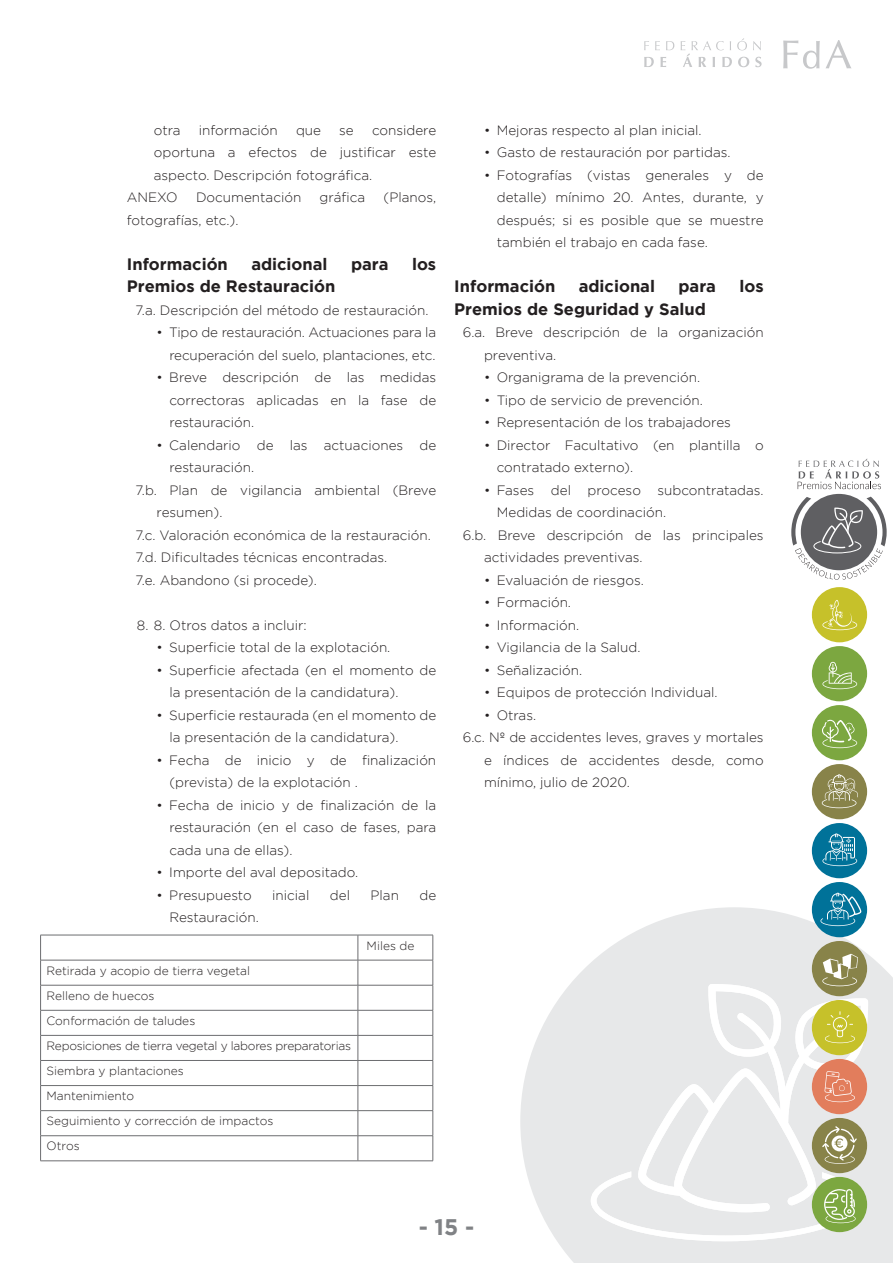
<style>
.page{position:relative;width:893px;height:1263px;background:#fff}
.page>*{position:absolute;margin:0;border:0;box-sizing:border-box;transform-origin:0 0}
.t1{font:700 22.5px "Gotham";color:#808285}
.t2{font:700 16.5px "Gotham";color:#231f20}
.t3{font:300 13.5px/22.5px "Gotham";color:#231f20}
.t4{font:300 12px/25px "Gotham";color:#231f20}
</style>
<div class="page">
<svg style="left:520px;top:907px;width:373px;height:356px;fill:#e7e8e9"></svg>
<svg style="left:644px;top:57px;width:10px;height:10px"></svg>
<svg style="left:660px;top:57px;width:6px;height:10px"></svg>
<svg style="left:644px;top:41px;width:5px;height:9px"></svg>
<svg style="left:655px;top:41px;width:5px;height:9px"></svg>
<svg style="left:666px;top:41px;width:8px;height:9px"></svg>
<svg style="left:681px;top:38px;width:81px;height:29px"></svg>
<svg style="left:783px;top:40px;width:68px;height:29px"></svg>
<hr style="left:40px;top:935px;width:318px;height:1px;background:#6c6d70">
<hr style="left:358px;top:935px;width:75px;height:1px;background:#6c6d70">
<hr style="left:40px;top:960px;width:318px;height:1px;background:#6c6d70">
<hr style="left:358px;top:960px;width:75px;height:1px;background:#6c6d70">
<hr style="left:40px;top:985px;width:318px;height:1px;background:#6c6d70">
<hr style="left:358px;top:985px;width:75px;height:1px;background:#6c6d70">
<hr style="left:40px;top:1010px;width:318px;height:1px;background:#6c6d70">
<hr style="left:358px;top:1010px;width:75px;height:1px;background:#6c6d70">
<hr style="left:40px;top:1035px;width:318px;height:1px;background:#6c6d70">
<hr style="left:358px;top:1035px;width:75px;height:1px;background:#6c6d70">
<hr style="left:40px;top:1060px;width:318px;height:1px;background:#6c6d70">
<hr style="left:358px;top:1060px;width:75px;height:1px;background:#6c6d70">
<hr style="left:40px;top:1085px;width:318px;height:1px;background:#6c6d70">
<hr style="left:358px;top:1085px;width:75px;height:1px;background:#6c6d70">
<hr style="left:40px;top:1110px;width:318px;height:1px;background:#6c6d70">
<hr style="left:358px;top:1110px;width:75px;height:1px;background:#6c6d70">
<hr style="left:40px;top:1135px;width:318px;height:1px;background:#6c6d70">
<svg style="left:40px;top:935px;width:1px;height:225px"></svg>
<hr style="left:358px;top:1135px;width:75px;height:1px;background:#6c6d70">
<svg style="left:358px;top:935px;width:1px;height:225px"></svg>
<svg style="left:433px;top:935px;width:1px;height:225px"></svg>
<hr style="left:40px;top:1160px;width:318px;height:1px;background:#6c6d70">
<hr style="left:358px;top:1160px;width:75px;height:1px;background:#6c6d70">
<svg style="left:798px;top:459px;width:83px;height:30px"></svg>
<svg style="left:791px;top:497px;width:96px;height:83px"></svg>
<div style="left:812px;top:646px;width:55px;height:55px;background:#7ca740;border-radius:50%"></div>
<svg style="left:822px;top:662px;width:35px;height:27px"></svg>
<div style="left:812px;top:705px;width:55px;height:55px;background:#7ca740;border-radius:50%"></div>
<svg style="left:822px;top:720px;width:35px;height:28px"></svg>
<div style="left:812px;top:823px;width:55px;height:55px;background:#007299;border-radius:50%"></div>
<svg style="left:822px;top:833px;width:35px;height:33px"></svg>
<div style="left:812px;top:764px;width:55px;height:55px;background:#888349;border-radius:50%"></div>
<svg style="left:822px;top:774px;width:36px;height:34px"></svg>
<div style="left:812px;top:882px;width:55px;height:55px;background:#007299;border-radius:50%"></div>
<svg style="left:820px;top:893px;width:42px;height:33px"></svg>
<div style="left:812px;top:941px;width:55px;height:55px;background:#888349;border-radius:50%"></div>
<div style="left:812px;top:587px;width:55px;height:55px;background:#c6c12a;border-radius:50%"></div>
<svg style="left:822px;top:600px;width:35px;height:30px"></svg>
<svg style="left:591px;top:954px;width:277px;height:287px"></svg>
<p class="t3" style="left:154px;top:118px;width:28px">otra</p>
<p class="t3" style="left:199px;top:118px;width:81px">información</p>
<p class="t3" style="left:296px;top:118px;width:27px">que</p>
<p class="t3" style="left:339px;top:118px;width:16px">se</p>
<p class="t3" style="left:372px;top:118px;width:66px">considere</p>
<p class="t3" style="left:154px;top:141px;width:284px">oportuna a efectos de justificar este</p>
<p class="t3" style="left:154px;top:163px;width:220px">aspecto. Descripción fotográfica.</p>
<p class="t3" style="left:127px;top:186px;width:52px">ANEXO</p>
<p class="t3" style="left:196px;top:186px;width:107px">Documentación</p>
<p class="t3" style="left:320px;top:186px;width:47px">gráfica</p>
<p class="t3" style="left:384px;top:186px;width:54px">(Planos,</p>
<p class="t3" style="left:127px;top:208px;width:113px">fotografías, etc.).</p>
<p class="t2" style="left:127px;top:254px;width:103px">Información</p>
<p class="t2" style="left:251px;top:254px;width:78px">adicional</p>
<p class="t2" style="left:351px;top:254px;width:39px">para</p>
<p class="t2" style="left:412px;top:254px;width:26px">los</p>
<p class="t2" style="left:127px;top:277px;width:210px">Premios de Restauración</p>
<p class="t3" style="left:135px;top:298px;width:295px">7.a. Descripción del método de restauración.</p>
<p class="t3" style="left:157px;top:321px;width:281px;text-align:right">• Tipo de restauración. Actuaciones para la recuperación del suelo, plantaciones, etc.</p>
<p class="t3" style="left:169px;top:366px;width:268px;text-align:justify;text-indent:-13px">• Breve descripción de las medidas correctoras aplicadas en la fase de restauración.</p>
<p class="t3" style="left:157px;top:433px;width:281px">• Calendario de las actuaciones de</p>
<p class="t3" style="left:169px;top:456px;width:86px">restauración.</p>
<p class="t3" style="left:135px;top:478px;width:302px">7.b. Plan de vigilancia ambiental (Breve</p>
<p class="t3" style="left:157px;top:501px;width:67px">resumen).</p>
<p class="t3" style="left:135px;top:523px;width:297px">7.c. Valoración económica de la restauración.</p>
<p class="t3" style="left:135px;top:546px;width:253px">7.d. Dificultades técnicas encontradas.</p>
<p class="t3" style="left:135px;top:568px;width:183px">7.e. Abandono (si procede).</p>
<p class="t3" style="left:137px;top:613px;width:171px">8. 8. Otros datos a incluir:</p>
<p class="t3" style="left:157px;top:636px;width:235px">• Superficie total de la explotación.</p>
<p class="t3" style="left:169px;top:658px;width:268px;text-indent:-13px">• Superficie afectada (en el momento de la presentación de la candidatura).</p>
<p class="t3" style="left:169px;top:703px;width:268px;text-indent:-13px">• Superficie restaurada (en el momento de la presentación de la candidatura).</p>
<p class="t3" style="left:169px;top:748px;width:268px;text-indent:-13px">• Fecha de inicio y de finalización (prevista) de la explotación .</p>
<p class="t3" style="left:169px;top:793px;width:268px;text-align:justify;text-indent:-13px">• Fecha de inicio y de finalización de la restauración (en el caso de fases, para cada una de ellas).</p>
<p class="t3" style="left:157px;top:861px;width:203px">• Importe del aval depositado.</p>
<p class="t3" style="left:157px;top:883px;width:97px">• Presupuesto</p>
<p class="t3" style="left:272px;top:883px;width:39px">inicial</p>
<p class="t3" style="left:330px;top:883px;width:22px">del</p>
<p class="t3" style="left:371px;top:883px;width:30px">Plan</p>
<p class="t3" style="left:419px;top:883px;width:18px">de</p>
<p class="t3" style="left:169px;top:906px;width:91px">Restauración.</p>
<p class="t4" style="left:47px;top:958px;width:306px">Retirada y acopio de tierra vegetal<br>Relleno de huecos<br>Conformación de taludes<br>Reposiciones de tierra vegetal y labores preparatorias<br>Siembra y plantaciones<br>Mantenimiento<br>Seguimiento y corrección de impactos<br>Otros</p>
<p class="t4" style="left:367px;top:933px;width:49px">Miles de</p>
<p class="t3" style="left:484px;top:119px;width:219px">• Mejoras respecto al plan inicial.</p>
<p class="t3" style="left:484px;top:141px;width:248px">• Gasto de restauración por partidas.</p>
<p class="t3" style="left:497px;top:164px;width:268px;text-align:justify;text-indent:-13px">• Fotografías (vistas generales y de detalle) mínimo 20. Antes, durante, y después; si es posible que se muestre también el trabajo en cada fase.</p>
<p class="t2" style="left:454px;top:277px;width:103px">Información</p>
<p class="t2" style="left:579px;top:277px;width:78px">adicional</p>
<p class="t2" style="left:678px;top:277px;width:39px">para</p>
<p class="t2" style="left:739px;top:277px;width:26px">los</p>
<p class="t2" style="left:454px;top:299px;width:253px">Premios de Seguridad y Salud</p>
<p class="t3" style="left:484px;top:321px;width:281px;text-indent:-21px">6.a. Breve descripción de la organización preventiva.</p>
<p class="t3" style="left:484px;top:366px;width:218px">• Organigrama de la prevención.</p>
<p class="t3" style="left:484px;top:388px;width:220px">• Tipo de servicio de prevención.</p>
<p class="t3" style="left:484px;top:411px;width:248px">• Representación de los trabajadores</p>
<p class="t3" style="left:497px;top:433px;width:268px;text-indent:-13px">• Director Facultativo (en plantilla o contratado externo).</p>
<p class="t3" style="left:484px;top:478px;width:281px">• Fases del proceso subcontratadas.</p>
<p class="t3" style="left:497px;top:501px;width:171px">Medidas de coordinación.</p>
<p class="t3" style="left:463px;top:523px;width:302px">6.b. Breve descripción de las principales</p>
<p class="t3" style="left:484px;top:546px;width:160px">actividades preventivas.</p>
<p class="t3" style="left:484px;top:568px;width:161px">• Evaluación de riesgos.</p>
<p class="t3" style="left:484px;top:591px;width:89px">• Formación.</p>
<p class="t3" style="left:484px;top:613px;width:97px">• Información.</p>
<p class="t3" style="left:484px;top:636px;width:158px">• Vigilancia de la Salud.</p>
<p class="t3" style="left:484px;top:658px;width:100px">• Señalización.</p>
<p class="t3" style="left:484px;top:681px;width:235px">• Equipos de protección Individual.</p>
<p class="t3" style="left:484px;top:703px;width:54px">• Otras.</p>
<p class="t3" style="left:463px;top:726px;width:302px">6.c. Nº de accidentes leves, graves y mortales</p>
<p class="t3" style="left:484px;top:748px;width:281px">e índices de accidentes desde, como</p>
<p class="t3" style="left:484px;top:771px;width:147px">mínimo, julio de 2020.</p>
<h1 class="t1" style="left:419px;top:1214px;width:57px">- 15 -</h1>
</div>
